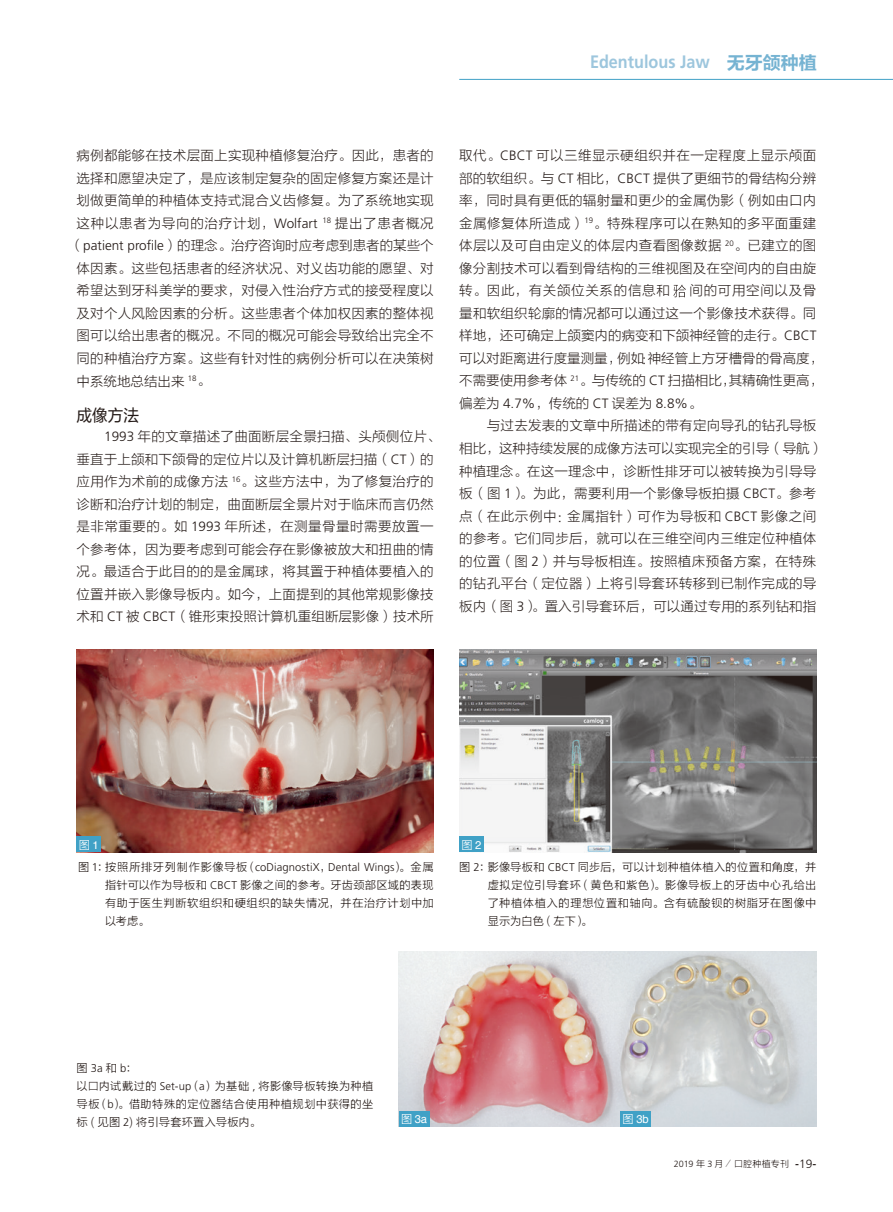
<style>
.page{position:relative;width:893px;height:1212px;background:#fff}
.page>*{position:absolute;margin:0;border:0;box-sizing:border-box;transform-origin:0 0}
.t1{font:700 18px "Frutiger";color:#9dc6dd;scale:.9 1}
.t2{font:16.5px "FZLTHJW GB1 0";color:#231916;scale:.95 1}
.t3{font:13.5px/22.5px "FZLTKHK GBK1 0";letter-spacing:.02em;color:#231916}
.t4{font:13.5px "FZLTKHK GBK1 0";color:#231916}
.t5{font:13.5px "FZLTKHK GBK1 0";letter-spacing:.055em;color:#231916}
.t6{font:11.25px/18px "FZLTXHK";letter-spacing:.035em;color:#231916;text-align:justify}
.t7{font:300 11.25px "Frutiger";letter-spacing:.01em;color:#231916}
.t8{font:11.25px "Helvetica";color:#fff}
.t9{font:11.25px "FZLTXHK";color:#fff}
.t10{font:9px "FZLTXHK";letter-spacing:.025em;color:#231916}
.s1{font-family:"FZLTCHJW GB1 0";font-weight:400;color:#75b3d2}
.s2{font-family:"Frutiger";font-weight:300}
.s3{font-family:"Helvetica"}
.s4{font-family:"FZLTXHK";font-weight:400}
.s5{font-family:"FZLTXIHJW GB1 0";font-weight:400}
.s6{font-family:"FZLTXIHJW GB1 0"}
.s7{font-family:"FZLTXHK"}
.s8{font-family:"H Yg 2 gj"}
.s9{font-family:"Helvetica";font-size:12px}
.s10{font-family:"Frutiger";font-weight:300;font-size:12px}
</style>
<div class="page">
<hr style="left:459px;top:79px;width:434px;height:1px;background:#40a1c6">
<svg style="left:673px;top:285px;width:13px;height:12px"></svg>
<img style="left:77px;top:649px;width:357px;height:203px">
<img style="left:459px;top:649px;width:357px;height:203px">
<div style="left:77px;top:837px;width:24px;height:15px;background:#40a1c6"></div>
<div style="left:459px;top:837px;width:25px;height:15px;background:#40a1c6"></div>
<img style="left:399px;top:951px;width:417px;height:176px">
<div style="left:399px;top:1111px;width:30px;height:16px;background:#40a1c6"></div>
<div style="left:620px;top:1111px;width:31px;height:16px;background:#40a1c6"></div>
<h1 class="t1" style="left:590px;top:52px;width:253px">Edentulous Jaw <span class="s1">无牙颌种植</span></h1>
<p class="t3" style="left:77px;top:145px;width:359px">病例都能够在技术层面上实现种植修复治疗。因此，患者的</p>
<p class="t3" style="left:77px;top:167px;width:359px">选择和愿望决定了，是应该制定复杂的固定修复方案还是计</p>
<p class="t3" style="left:77px;top:190px;width:359px">划做更简单的种植体支持式混合义齿修复。为了系统地实现</p>
<p class="t5" style="left:77px;top:216px;width:359px">这种以患者为导向的治疗计划，<span class="s2">Wolfart</span> <sup>18</sup> 提出了患者概况</p>
<p class="t4" style="left:70px;top:238px;width:365px">（<span class="s2">patient profile</span>）的理念。治疗咨询时应考虑到患者的某些个</p>
<p class="t3" style="left:77px;top:257px;width:359px">体因素。这些包括患者的经济状况、对义齿功能的愿望、对</p>
<p class="t3" style="left:77px;top:280px;width:359px">希望达到牙科美学的要求，对侵入性治疗方式的接受程度以</p>
<p class="t3" style="left:77px;top:302px;width:359px">及对个人风险因素的分析。这些患者个体加权因素的整体视</p>
<p class="t3" style="left:77px;top:325px;width:359px">图可以给出患者的概况。不同的概况可能会导致给出完全不</p>
<p class="t3" style="left:77px;top:347px;width:359px">同的种植治疗方案。这些有针对性的病例分析可以在决策树</p>
<p class="t4" style="left:77px;top:373px;width:135px">中系统地总结出来 <sup>18</sup>。</p>
<p class="t2" style="left:77px;top:406px;width:67px">成像方法</p>
<p class="t3" style="left:77px;top:425px;width:366px;text-indent:28px"><span class="s2">1993</span> 年的文章描述了曲面断层全景扫描、头颅侧位片、垂直于上颌和下颌骨的定位片以及计算机断层扫描（<span class="s2">CT</span>）的应用作为术前的成像方法 <sup>16</sup>。这些方法中，为了修复治疗的诊断和治疗计划的制定，曲面断层全景片对于临床而言仍然是非常重要的。如 <span class="s2">1993</span> 年所述，在测量骨量时需要放置一个参考体，因为要考虑到可能会存在影像被放大和扭曲的情况。最适合于此目的的是金属球，将其置于种植体要植入的位置并嵌入影像导板内。如今，上面提到的其他常规影像技术和 <span class="s2">CT</span> 被 <span class="s2">CBCT</span>（锥形束投照计算机重组断层影像）技术所</p>
<p class="t3" style="left:459px;top:145px;width:359px;text-align:justify">取代。<span class="s2">CBCT</span> 可以三维显示硬组织并在一定程度上显示颅面部的软组织。与 <span class="s2">CT</span> 相比，<span class="s2">CBCT</span> 提供了更细节的骨结构分辨率，同时具有更低的辐射量和更少的金属伪影（例如由口内金属修复体所造成）<sup>19</sup>。特殊程序可以在熟知的多平面重建体层以及可自由定义的体层内查看图像数据 <sup>20</sup>。已建立的图像分割技术可以看到骨结构的三维视图及在空间内的自由旋转。因此，有关颌位关系的信息和</p>
<p class="t3" style="left:459px;top:280px;width:365px;text-indent:230px">间的可用空间以及骨量和软组织轮廓的情况都可以通过这一个影像技术获得。同样地，还可确定上颌窦内的病变和下颌神经管的走行。<span class="s2">CBCT</span>可以对距离进行度量测量，例如：神经管上方牙槽骨的骨高度，不需要使用参考体 <sup>21</sup>。与传统的 <span class="s2">CT</span> 扫描相比，其精确性更高，偏差为 <span class="s2">4.7%</span>，传统的 <span class="s2">CT</span> 误差为 <span class="s2">8.8%</span>。</p>
<p class="t3" style="left:459px;top:415px;width:365px;text-indent:28px">与过去发表的文章中所描述的带有定向导孔的钻孔导板相比，这种持续发展的成像方法可以实现完全的引导（导航）种植理念。在这一理念中，诊断性排牙可以被转换为引导导板（图 <span class="s2">1</span>）。为此，需要利用一个影像导板拍摄 <span class="s2">CBCT</span>。参考点（在此示例中：金属指针）可作为导板和 <span class="s2">CBCT</span> 影像之间的参考。它们同步后，就可以在三维空间内三维定位种植体的位置（图 <span class="s2">2</span>）并与导板相连。按照植床预备方案，在特殊的钻孔平台（定位器）上将引导套环转移到已制作完成的导板内（图 <span class="s2">3</span>）。置入引导套环后，可以通过专用的系列钻和指</p>
<p class="t9" style="left:79px;top:838px;width:22px">图<span class="s3">1</span></p>
<p class="t9" style="left:461px;top:838px;width:22px">图<span class="s3">2</span></p>
<p class="t7" style="left:78px;top:861px;width:357px"><span class="s4">图</span> 1<span class="s5">：</span><span class="s4">按照所排牙列制作影像导板（</span>coDiagnostiX<span class="s4">，</span>Dental Wings<span class="s4">）。金属</span></p>
<p class="t6" style="left:105px;top:876px;width:330px">指针可以作为导板和 <span class="s2">CBCT</span> 影像之间的参考。牙齿颈部区域的表现有助于医生判断软组织和硬组织的缺失情况，并在治疗计划中加以考虑。</p>
<p class="t6" style="left:488px;top:858px;width:330px;text-indent:-28px">图 <span class="s2">2</span><span class="s6">：</span>影像导板和 <span class="s2">CBCT</span> 同步后，可以计划种植体植入的位置和角度，并虚拟定位引导套环（黄色和紫色）。影像导板上的牙齿中心孔给出了种植体植入的理想位置和轴向。含有硫酸钡的树脂牙在图像中显示为白色（左下）。</p>
<p class="t7" style="left:77px;top:1062px;width:62px"><span class="s4">图</span>3a<span class="s4">和</span>b<span class="s5">：</span></p>
<p class="t6" style="left:77px;top:1077px;width:298px">以口内试戴过的 <span class="s2">Set-up</span>（<span class="s2">a</span>）为基础 <span class="s2">,</span> 将影像导板转换为种植导板（<span class="s2">b</span>）。借助特殊的定位器结合使用种植规划中获得的坐标 ( 见图 <span class="s2">2</span>) 将引导套环置入导板内。</p>
<p class="t8" style="left:401px;top:1111px;width:28px"><span class="s7">图</span> 3a</p>
<p class="t8" style="left:623px;top:1111px;width:28px"><span class="s7">图</span> 3b</p>
<p class="t10" style="left:674px;top:1159px;width:144px"><span class="s2">2019</span> 年 <span class="s2">3</span> 月 <span class="s8">/</span> 口腔种植专刊 <span class="s9">-</span><span class="s10">19</span><span class="s9">-</span></p>
</div>
